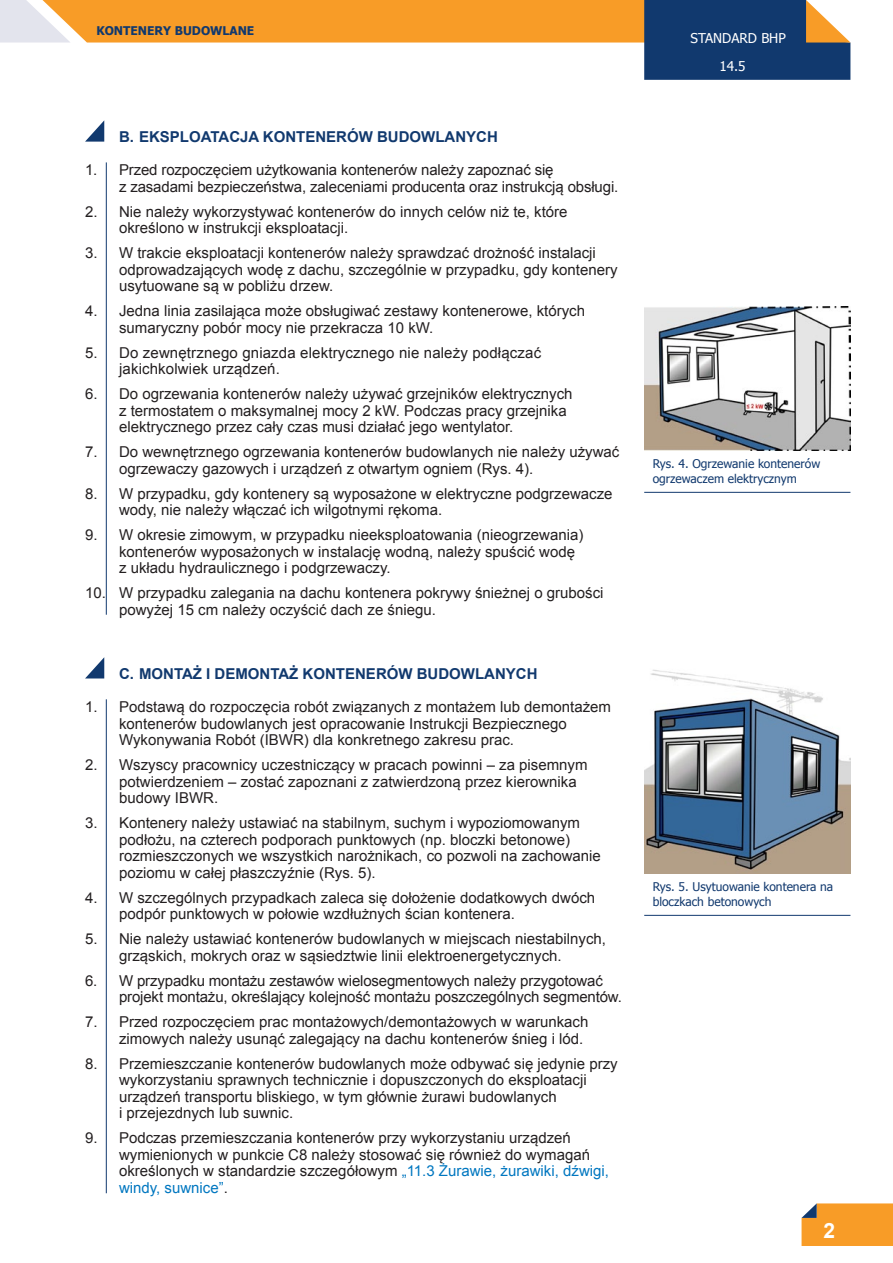
<style>
.page{position:relative;width:893px;height:1263px;background:#fff}
.page>*{position:absolute;margin:0;border:0;box-sizing:border-box;transform-origin:0 0}
.tekst{font:700 21px "Arial";color:#fff}
.Tekst_numerowany{font:15px/16.5px "Arial";color:#231f20}
.Tytulik{font:700 15px "Arial";color:#11396e}
.t1{font:13.5px "Tahoma";color:#fff}
.podpis_zdjęcia{font:12px/15px "Tahoma";color:#11396e}
.t2{font:700 12px "Tahoma";color:#11396e}
.s1{color:#0077c0}
</style>
<div class="page">
<svg style="left:801px;top:1203px;width:92px;height:43px;background:#f19d32"></svg>
<svg style="left:0;top:0;width:850px;height:80px"></svg>
<svg style="left:85px;top:120px;width:19px;height:22px"></svg>
<hr style="left:106px;top:162px;width:1px;height:453px;background:#11396e">
<svg style="left:85px;top:657px;width:19px;height:21px"></svg>
<hr style="left:106px;top:699px;width:1px;height:494px;background:#11396e">
<hr style="left:644px;top:492px;width:206px;height:1px;background:#11396e">
<img style="left:644px;top:307px;width:206px;height:144px">
<img style="left:644px;top:669px;width:206px;height:205px">
<hr style="left:644px;top:915px;width:206px;height:1px;background:#11396e">
<p class="t2" style="left:96px;top:23px;width:159px">KONTENERY BUDOWLANE</p>
<p class="Tytulik" style="left:119px;top:126px;width:380px">B. EKSPLOATACJA KONTENERÓW BUDOWLANYCH</p>
<p class="Tekst_numerowany" style="left:119px;top:162px;width:501px;text-indent:-34px">1. Przed rozpoczęciem użytkowania kontenerów należy zapoznać się<br>z zasadami bezpieczeństwa, zaleceniami producenta oraz instrukcją obsługi.</p>
<p class="Tekst_numerowany" style="left:119px;top:203px;width:450px;text-indent:-34px">2. Nie należy wykorzystywać kontenerów do innych celów niż te, które określono w instrukcji eksploatacji.</p>
<p class="Tekst_numerowany" style="left:119px;top:245px;width:500px;text-indent:-34px">3. W trakcie eksploatacji kontenerów należy sprawdzać drożność instalacji odprowadzających wodę z dachu, szczególnie w przypadku, gdy kontenery usytuowane są w pobliżu drzew.</p>
<p class="Tekst_numerowany" style="left:119px;top:303px;width:468px;text-indent:-34px">4. Jedna linia zasilająca może obsługiwać zestawy kontenerowe, których sumaryczny pobór mocy nie przekracza 10 kW.</p>
<p class="Tekst_numerowany" style="left:119px;top:344px;width:424px;text-indent:-34px">5. Do zewnętrznego gniazda elektrycznego nie należy podłączać jakichkolwiek urządzeń.</p>
<p class="Tekst_numerowany" style="left:119px;top:386px;width:455px;text-indent:-34px">6. Do ogrzewania kontenerów należy używać grzejników elektrycznych z termostatem o maksymalnej mocy 2 kW. Podczas pracy grzejnika elektrycznego przez cały czas musi działać jego wentylator.</p>
<p class="Tekst_numerowany" style="left:119px;top:444px;width:502px;text-indent:-34px">7. Do wewnętrznego ogrzewania kontenerów budowlanych nie należy używać ogrzewaczy gazowych i urządzeń z otwartym ogniem (Rys. 4).</p>
<p class="Tekst_numerowany" style="left:119px;top:485px;width:495px;text-indent:-34px">8. W przypadku, gdy kontenery są wyposażone w elektryczne podgrzewacze wody, nie należy włączać ich wilgotnymi rękoma.</p>
<p class="Tekst_numerowany" style="left:119px;top:527px;width:466px;text-indent:-34px">9. W okresie zimowym, w przypadku nieeksploatowania (nieogrzewania) kontenerów wyposażonych w instalację wodną, należy spuścić wodę z układu hydraulicznego i podgrzewaczy.</p>
<p class="Tekst_numerowany" style="left:119px;top:585px;width:486px;text-indent:-34px">10. W przypadku zalegania na dachu kontenera pokrywy śnieżnej o grubości powyżej 15 cm należy oczyścić dach ze śniegu.</p>
<p class="Tytulik" style="left:119px;top:663px;width:420px">C. MONTAŻ I DEMONTAŻ KONTENERÓW BUDOWLANYCH</p>
<p class="Tekst_numerowany" style="left:119px;top:699px;width:493px;text-indent:-34px">1. Podstawą do rozpoczęcia robót związanych z montażem lub demontażem kontenerów budowlanych jest opracowanie Instrukcji Bezpiecznego<br>Wykonywania Robót (IBWR) dla konkretnego zakresu prac.</p>
<p class="Tekst_numerowany" style="left:119px;top:757px;width:470px;text-indent:-34px">2. Wszyscy pracownicy uczestniczący w pracach powinni – za pisemnym potwierdzeniem – zostać zapoznani z zatwierdzoną przez kierownika budowy IBWR.</p>
<p class="Tekst_numerowany" style="left:119px;top:815px;width:483px;text-indent:-34px">3. Kontenery należy ustawiać na stabilnym, suchym i wypoziomowanym podłożu, na czterech podporach punktowych (np. bloczki betonowe) rozmieszczonych we wszystkich narożnikach, co pozwoli na zachowanie poziomu w całej płaszczyźnie (Rys. 5).</p>
<p class="Tekst_numerowany" style="left:119px;top:889px;width:478px;text-indent:-34px">4. W szczególnych przypadkach zaleca się dołożenie dodatkowych dwóch podpór punktowych w połowie wzdłużnych ścian kontenera.</p>
<p class="Tekst_numerowany" style="left:119px;top:931px;width:488px;text-indent:-34px">5. Nie należy ustawiać kontenerów budowlanych w miejscach niestabilnych, grząskich, mokrych oraz w sąsiedztwie linii elektroenergetycznych.</p>
<p class="Tekst_numerowany" style="left:119px;top:972px;width:504px;text-indent:-34px">6. W przypadku montażu zestawów wielosegmentowych należy przygotować projekt montażu, określający kolejność montażu poszczególnych segmentów.</p>
<p class="Tekst_numerowany" style="left:119px;top:1014px;width:471px;text-indent:-34px">7. Przed rozpoczęciem prac montażowych/demontażowych w warunkach zimowych należy usunąć zalegający na dachu kontenerów śnieg i lód.</p>
<p class="Tekst_numerowany" style="left:119px;top:1055px;width:500px;text-indent:-34px">8. Przemieszczanie kontenerów budowlanych może odbywać się jedynie przy wykorzystaniu sprawnych technicznie i dopuszczonych do eksploatacji urządzeń transportu bliskiego, w tym głównie żurawi budowlanych<br>i przejezdnych lub suwnic.</p>
<p class="Tekst_numerowany" style="left:119px;top:1130px;width:491px;text-indent:-34px">9. Podczas przemieszczania kontenerów przy wykorzystaniu urządzeń wymienionych w punkcie C8 należy stosować się również do wymagań określonych w standardzie szczegółowym <span class="s1">„11.3 Żurawie, żurawiki, dźwigi, windy, suwnice”</span>.</p>
<p class="t1" style="left:691px;top:29px;width:97px">STANDARD BHP</p>
<p class="t1" style="left:719px;top:57px;width:28px">14.5</p>
<p class="podpis_zdjęcia" style="left:653px;top:456px;width:169px">Rys. 4. Ogrzewanie kontenerów ogrzewaczem elektrycznym</p>
<p class="podpis_zdjęcia" style="left:653px;top:879px;width:182px">Rys. 5. Usytuowanie kontenera na bloczkach betonowych</p>
<p class="tekst" style="left:823px;top:1217px;width:13px">2</p>
</div>
